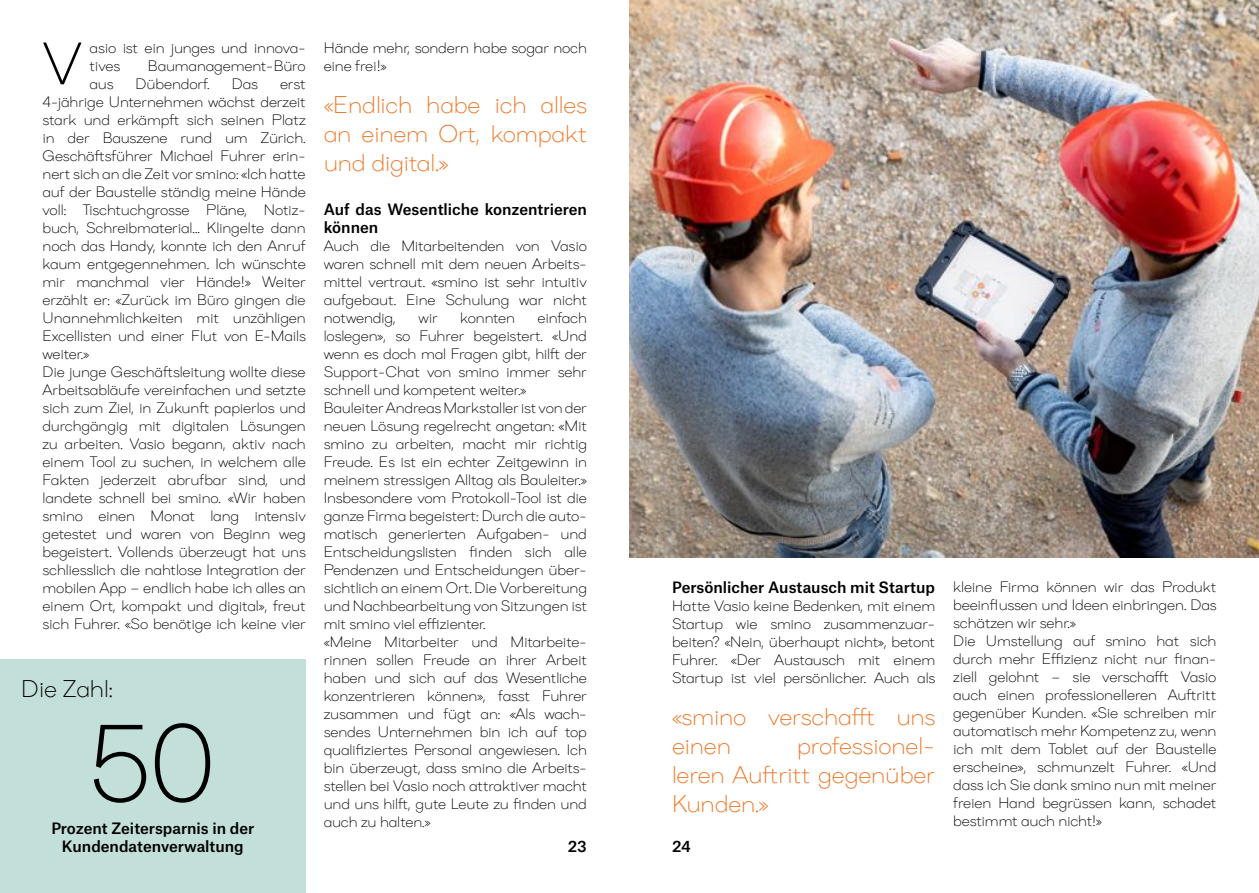
<style>
.page{position:relative;width:1259px;height:893px;background:#fff}
.page>*{position:absolute;margin:0;border:0;box-sizing:border-box;transform-origin:0 0}
.t1{font:300 108px "Danzza";color:#000}
.t2{font:300 59.25px "Danzza";color:#000}
.t3{font:300 24px/28.8px "Danzza";letter-spacing:-.01em;color:#ef7728;text-align:justify}
.t4{font:300 24px "Danzza";color:#000}
.t5{font:300 15px/18px "Danzza";letter-spacing:-.01em;color:#000}
.t6{font:500 15px/18px "Atlas Grotesk";color:#000}
.t7{font:500 15px "Atlas Grotesk";color:#020203}
</style>
<div class="page">
<img style="left:629px;top:0;width:630px;height:557px">
<div style="left:0;top:659px;width:306px;height:234px;background:#c2dfda"></div>
<p class="t5" style="left:90px;top:39px;width:218px">asio ist ein junges und innova&shy;tives</p>
<h2 class="t2" style="left:43px;top:28px;width:41px">V</h2>
<p class="t5" style="left:324px;top:39px;width:265px">Hände mehr, sondern habe sogar noch eine frei!»</p>
<p class="t5" style="left:148px;top:57px;width:159px">Baumanagement-Büro</p>
<p class="t5" style="left:90px;top:75px;width:25px">aus</p>
<p class="t5" style="left:136px;top:75px;width:76px">Dübendorf.</p>
<p class="t5" style="left:232px;top:75px;width:28px">Das</p>
<p class="t5" style="left:43px;top:75px;width:265px;text-indent:237px">erst<br>4-jährige Unternehme wächst derzei</p>
<p class="t5" style="left:43px;top:93px;width:265px;text-indent:47px">4-jährige Unternehmen wächst stark und erkämpft sich seinen Platz in der Bauszene rund um Zürich.<br>Geschäftsführer Michael Fuhrer erin&shy;nert sich an die Zeit vor smino: «Ich hatte auf der Baustelle ständig meine Hände voll: Tischtuchgrosse Pläne, Notiz&shy;buch, Schreibmaterial... Klingelte dann noch das Handy, konnte ich den Anruf kaum entgegennehmen. Ich wünschte mir manchmal vier Hände!» Weiter erzählt er: «Zurück im Büro gingen die Unannehmlichkeiten mit unzähligen Excellisten und einer Flut von E-Mails weiter.»<br>Die junge Geschäftsleitung wollte diese Arbeitsabläufe vereinfachen und setzte sich zum Ziel, in Zukunft papierlos und durchgängig mit digitalen Lösungen zu arbeiten. Vasio begann, aktiv nach einem Tool zu suchen, in welchem alle Fakten jederzeit abrufbar sind, und landete schnell bei smino. «Wir haben smino einen Monat lang intensiv getestet und waren von Beginn weg begeistert. Vollends überzeugt hat uns schliesslich die nahtlose Integration der mobilen App – endlich habe ich alles an einem Ort, kompakt und digital», freut sich Fuhrer. «So benötige ich keine vier</p>
<h3 class="t3" style="left:324px;top:91px;width:265px">«Endlich habe ich alles an einem Ort, kompakt und digital.»</h3>
<p class="t6" style="left:324px;top:199px;width:265px">Auf das Wesentliche konzentrieren können</p>
<p class="t5" style="left:324px;top:237px;width:265px;text-align:justify">Auch die Mitarbeitenden von Vasio waren schnell mit dem neuen Arbeits&shy;mittel vertraut. «smino ist sehr intuitiv aufgebaut. Eine Schulung war nicht notwendig,</p>
<p class="t5" style="left:324px;top:309px;width:265px;text-indent:214px">einfach loslegen», so Fuhrer begeistert. «Und wenn es doch mal Fragen gibt, hilft der Support-Chat von smino immer sehr schnell und kompetent weiter.» Bauleiter Andreas Markstaller ist von der neuen Lösung regelrecht angetan: «Mit smino zu arbeiten, macht mir richtig Freude. Es ist ein echter Zeitgewinn in meinem stressigen Alltag als Bauleiter.» Insbesondere vom Protokoll-Tool ist die ganze Firma begeistert: Durch die auto&shy;matisch generierten Aufgaben- und Entscheidungslisten finden sich alle Pendenzen und Entscheidungen über&shy;sichtlich an einem Ort. Die Vorbereitung und Nachbearbeitung von Sitzungen ist mit smino viel effizienter.<br>«Meine Mitarbeiter und Mitarbeite&shy;rinnen sollen Freude an ihrer Arbeit haben und sich auf das Wesentliche konzentrieren können», fasst Fuhrer zusammen und fügt an: «Als wach&shy;sendes Unternehmen bin ich auf top qualifiziertes Personal angewiesen. Ich bin überzeugt, dass smino die Arbeits&shy;stellen bei Vasio noch attraktiver macht und uns hilft, gute Leute zu finden und auch zu halten.»</p>
<p class="t5" style="left:418px;top:309px;width:21px">wir</p>
<p class="t5" style="left:460px;top:309px;width:56px">konnten</p>
<p class="t6" style="left:672px;top:577px;width:264px">Persönlicher Austausch mit Startup</p>
<p class="t5" style="left:672px;top:597px;width:265px;text-align:justify">Hatte Vasio keine Bedenken, mit einem Startup wie smino zusammenzuar&shy;beiten? «Nein, überhaupt nicht», betont Fuhrer. «Der Austausch mit einem Startup ist viel persönlicher. Auch als</p>
<h3 class="t3" style="left:672px;top:702px;width:265px">«smino verschafft uns einen</h3>
<h3 class="t4" style="left:21px;top:674px;width:93px">Die Zahl:</h3>
<h1 class="t1" style="left:90px;top:698px;width:127px">50</h1>
<p class="t6" style="left:62px;top:836px;width:183px">Kundendatenverwaltung</p>
<h3 class="t3" style="left:672px;top:731px;width:265px;text-indent:125px">professionel&shy;leren Auftritt gegenüber Kunden.»</h3>
<p class="t6" style="left:51px;top:818px;width:204px">Prozent Zeitersparnis in der</p>
<p class="t7" style="left:568px;top:834px;width:21px">23</p>
<p class="t6" style="left:672px;top:836px;width:21px">24</p>
<p class="t5" style="left:953px;top:577px;width:265px">kleine Firma können wir das Produkt beeinflussen und Ideen einbringen. Das schätzen wir sehr.»<br>Die Umstellung auf smino hat sich durch mehr Effizienz nicht nur finan&shy;ziell gelohnt – sie verschafft Vasio auch einen professionelleren Auftritt gegenüber Kunden. «Sie schreiben mir automatisch mehr Kompetenz zu, wenn ich mit dem Tablet auf der Baustelle erscheine», schmunzelt Fuhrer. «Und dass ich Sie dank smino nun mit meiner freien Hand begrüssen kann, schadet bestimmt auch nicht!»</p>
</div>
